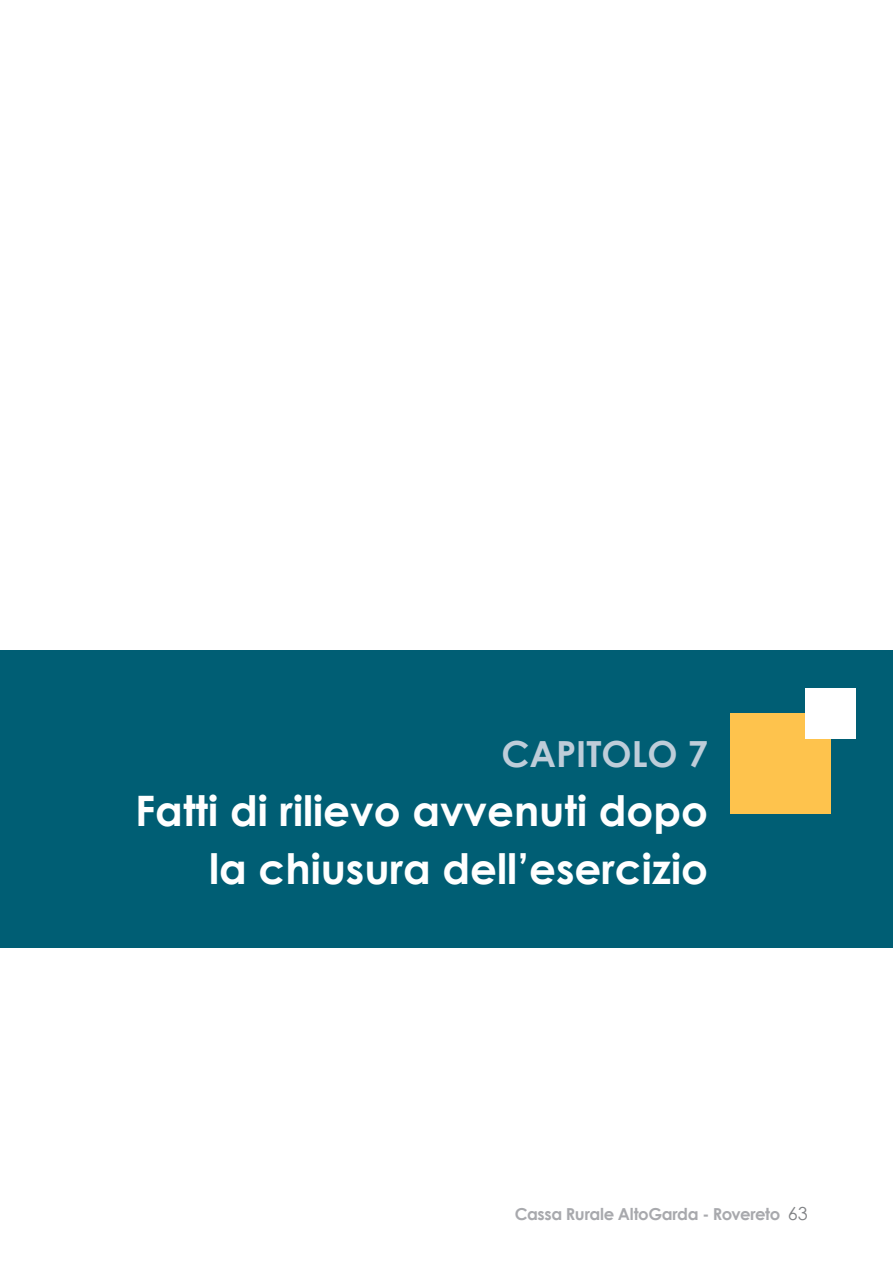
<style>
.page{position:relative;width:893px;height:1263px;background:#fff}
.page>*{position:absolute;margin:0;border:0;box-sizing:border-box;transform-origin:0 0}
.t1{font:700 42px/58.7px "Century Gothic";color:#fff;text-align:right}
.t2{font:700 36px "Century Gothic";color:#becdd9}
.t3{font:700 16.5px "Century Gothic";letter-spacing:-.025em;color:#a8a9ad}
.s1{font-weight:400;font-size:18px;color:#808285}
</style>
<div class="page">
<div style="left:0;top:651px;width:893px;height:297px;background:#005e74"></div>
<div style="left:730px;top:713px;width:100px;height:101px;background:#fec34d"></div>
<div style="left:805px;top:688px;width:51px;height:51px;background:#fff"></div>
<p class="t2" style="left:501px;top:726px;width:208px">CAPITOLO 7</p>
<p class="t1" style="left:135px;top:779px;width:574px">Fatti di rilievo avvenuti dopo la chiusura dell’esercizio</p>
<p class="t3" style="left:515px;top:1202px;width:295px">Cassa Rurale AltoGarda - Rovereto <span class="s1">63</span></p>
</div>
